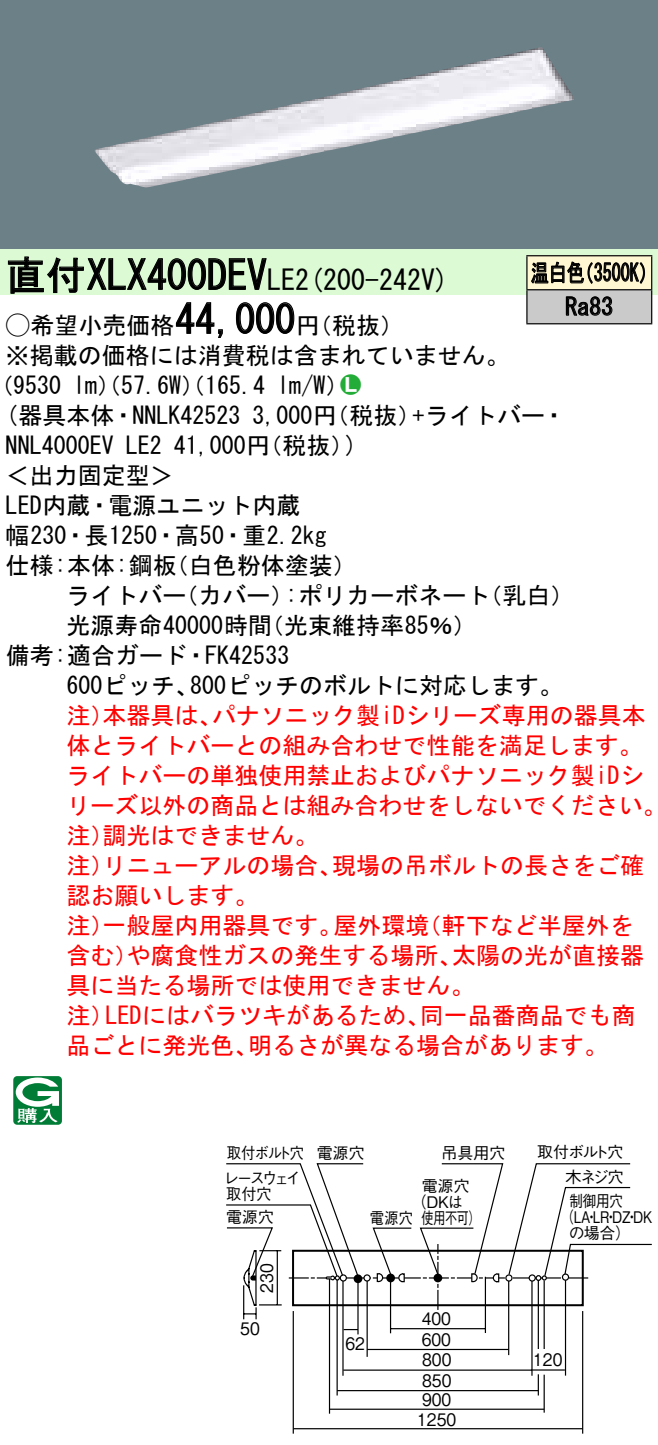
<style>
.page{position:relative;width:658px;height:1445px;background:#fff}
.page>*{position:absolute;margin:0;border:0;box-sizing:border-box;transform-origin:0 0}
.t1{font:40px "MS Gothic";color:#000}
.t2{font:28px "MS Gothic";color:#000}
.t3{font:24px/30px "MS Gothic";color:#f00}
.t4{font:24px/30.4px "MS Gothic";color:#000}
.t5{font:24px/34px "MS Gothic";color:#000;scale:.75 1}
.t6{font:24px "Ford Classification 1";color:#23ac38}
.t7{font:17.2px/19.2px "Gothic BBB Pro Medium 90 pv RKSJ H";color:#000;scale:.9 1}
.t8{font:16px "Gothic BBB Pro Medium 90 pv RKSJ H";letter-spacing:-.02em;color:#000}
.t9{font:16px/16px "Gothic BBB Pro Medium 90 pv RKSJ H";letter-spacing:-.02em;color:#000;text-align:center;scale:.85 1}
.t10{font:16px "Gothic BBB Pro Medium 90 pv RKSJ H";letter-spacing:-.02em;color:#000;scale:.9 1}
.t11{font:16px "Gothic BBB Pro Medium 90 pv RKSJ H";letter-spacing:-.02em;color:#000;scale:.95 1}
.t12{font:16px/24px "Gothic BBB Pro Medium 90 pv RKSJ H";letter-spacing:-.04em;color:#000}
.t13{font:16px "Gothic BBB Pro Medium 90 pv RKSJ H";letter-spacing:-.02em;color:#000;scale:.75 1}
.s1{font-size:28px}
.s2{font-family:"Ford Classification 1"}
.s3{color:#fff}
</style>
<div class="page">
<div style="left:0;top:0;width:658px;height:249px;background:#6c8087"></div>
<img style="left:95px;top:47px;width:479px;height:141px">
<div style="left:0;top:249px;width:658px;height:46px;background:#dcfad4"></div>
<svg style="left:7px;top:256px;width:260px;height:38px"></svg>
<svg style="left:175px;top:302px;width:48px;height:36px"></svg>
<svg style="left:236px;top:302px;width:59px;height:32px"></svg>
<svg style="left:13px;top:1076px;width:49px;height:49px"></svg>
<div style="left:527px;top:256px;width:124px;height:34px;background:#fff6d2"></div>
<div style="left:527px;top:290px;width:124px;height:34px;background:#cacaca"></div>
<hr style="left:526px;top:255px;width:126px;height:1px;background:#000">
<hr style="left:526px;top:256px;width:1px;height:33px;background:#000">
<hr style="left:651px;top:256px;width:1px;height:33px;background:#000">
<hr style="left:526px;top:289px;width:126px;height:1px;background:#000">
<hr style="left:526px;top:290px;width:1px;height:33px;background:#000">
<hr style="left:651px;top:290px;width:1px;height:33px;background:#000">
<hr style="left:526px;top:323px;width:126px;height:1px;background:#000">
<svg style="left:531px;top:261px;width:114px;height:23px"></svg>
<svg style="left:565px;top:296px;width:47px;height:20px"></svg>
<hr style="left:390px;top:1278px;width:1px;height:55px;background:#000">
<hr style="left:366px;top:1278px;width:2px;height:79px;background:#000">
<hr style="left:357px;top:1278px;width:1px;height:56px;background:#000">
<hr style="left:484px;top:1277px;width:2px;height:56px;background:#000">
<hr style="left:342px;top:1279px;width:1px;height:97px;background:#000">
<hr style="left:336px;top:1279px;width:2px;height:116px;background:#000">
<hr style="left:537px;top:1374px;width:2px;height:21px;background:#000">
<hr style="left:531px;top:1280px;width:1px;height:96px;background:#000">
<hr style="left:329px;top:1278px;width:1px;height:136px;background:#000">
<hr style="left:543px;top:1375px;width:2px;height:38px;background:#000">
<hr style="left:537px;top:1280px;width:2px;height:69px;background:#000">
<hr style="left:543px;top:1280px;width:2px;height:69px;background:#000">
<hr style="left:292px;top:1311px;width:2px;height:123px;background:#000">
<hr style="left:582px;top:1311px;width:1px;height:123px;background:#000">
<hr style="left:390px;top:1328px;width:95px;height:1px;background:#000">
<hr style="left:367px;top:1349px;width:141px;height:1px;background:#000">
<hr style="left:343px;top:1369px;width:189px;height:2px;background:#000">
<hr style="left:337px;top:1390px;width:201px;height:1px;background:#000">
<hr style="left:329px;top:1408px;width:215px;height:2px;background:#000">
<hr style="left:293px;top:1428px;width:289px;height:1px;background:#000">
<hr style="left:508px;top:1279px;width:1px;height:76px;background:#000">
<svg style="left:343px;top:1329px;width:14px;height:1px"></svg>
<svg style="left:588px;top:1163px;width:64px;height:83px"></svg>
<hr style="left:565px;top:1280px;width:1px;height:95px;background:#000">
<hr style="left:531px;top:1369px;width:34px;height:2px;background:#000">
<svg style="left:226px;top:1163px;width:362px;height:156px"></svg>
<h1 class="t1" style="left:6px;top:255px;width:291px">直付XLX400DEV<span class="s1">LE</span></h1>
<p class="t2" style="left:295px;top:265px;width:155px">(2 200-242 (V</p>
<h1 class="t1" style="left:175px;top:299px;width:121px">44,000</h1>
<p class="t4" style="left:6px;top:310px;width:505px"><span class="s2">A</span>希望小売価格<br>※掲載の価格には消費税は含まれていません。</p>
<p class="t6" style="left:340px;top:372px;width:22px">2<span class="s3">7</span></p>
<p class="t4" style="left:296px;top:310px;width:109px">（円税抜(</p>
<p class="t4" style="left:277px;top:370px;width:73px">l m (W/</p>
<p class="t4" style="left:-11px;top:370px;width:74px">（9530</p>
<p class="t4" style="left:73px;top:370px;width:193px">lm）（57.6 ）（W 165.4</p>
<p class="t5" style="left:565px;top:256px;width:65px;text-indent:-34px">温白色<br>Ra83</p>
<p class="t5" style="left:575px;top:256px;width:109px">（3500 (K</p>
<p class="t4" style="left:6px;top:400px;width:236px">(器具本体・NNLK42523</p>
<p class="t4" style="left:412px;top:400px;width:155px">+ライトバー・</p>
<p class="t4" style="left:252px;top:400px;width:170px">3,000 （円税抜）</p>
<p class="t4" style="left:174px;top:430px;width:182px">41,000 （円税抜(</p>
<p class="t4" style="left:345px;top:430px;width:13px">(</p>
<p class="t4" style="left:6px;top:430px;width:109px">NNL4000EV</p>
<p class="t4" style="left:6px;top:460px;width:169px">＜出力固定型&lt;</p>
<p class="t4" style="left:6px;top:490px;width:296px">LED内蔵・電源ユニット内蔵</p>
<p class="t4" style="left:6px;top:520px;width:322px">幅230・長1250・高50・重2.2kg</p>
<p class="t4" style="left:165px;top:550px;width:194px">（白色粉体塗装(</p>
<p class="t4" style="left:126px;top:430px;width:37px">LE2</p>
<p class="t4" style="left:6px;top:550px;width:172px">仕様:本体:鋼板</p>
<p class="t4" style="left:66px;top:580px;width:121px">ライトバー</p>
<p class="t4" style="left:174px;top:580px;width:121px">（カバー）</p>
<p class="t4" style="left:285px;top:580px;width:206px">:ポリカーボネート</p>
<p class="t4" style="left:478px;top:580px;width:97px">（乳白(</p>
<p class="t4" style="left:66px;top:610px;width:207px">光源寿命40000時間</p>
<p class="t4" style="left:6px;top:640px;width:285px">備考:適合ガード・FK42533</p>
<p class="t4" style="left:190px;top:670px;width:374px">800ピッチのボルトに対応します。</p>
<p class="t4" style="left:260px;top:610px;width:218px">（光束維持率85％(</p>
<p class="t4" style="left:66px;top:670px;width:134px">600ピッチ、</p>
<p class="t3" style="left:212px;top:700px;width:435px">パナソニック製iDシリーズ専用の器具本</p>
<p class="t3" style="left:66px;top:700px;width:49px">注）</p>
<p class="t3" style="left:66px;top:730px;width:577px">体とライトバーとの組み合わせで性能を満足します。</p>
<p class="t3" style="left:66px;top:760px;width:579px">ライトバーの単独使用禁止およびパナソニック製iDシ</p>
<p class="t3" style="left:66px;top:790px;width:601px">リーズ以外の商品とは組み合わせをしないでください。</p>
<p class="t3" style="left:102px;top:820px;width:217px">調光はできません。</p>
<p class="t3" style="left:102px;top:700px;width:121px">本器具は、</p>
<p class="t3" style="left:66px;top:820px;width:49px">注）</p>
<p class="t3" style="left:332px;top:850px;width:314px">現場の吊ボルトの長さをご確</p>
<p class="t3" style="left:66px;top:850px;width:193px">注）<br>認お願いします。</p>
<p class="t3" style="left:102px;top:850px;width:241px">リニューアルの場合、</p>
<p class="t3" style="left:102px;top:910px;width:241px">一般屋内用器具です。</p>
<p class="t3" style="left:333px;top:910px;width:97px">屋外環境</p>
<p class="t3" style="left:417px;top:910px;width:217px">（軒下など半屋外を</p>
<p class="t3" style="left:66px;top:910px;width:49px">注）</p>
<p class="t3" style="left:126px;top:940px;width:337px">や腐食性ガスの発生する場所、</p>
<p class="t3" style="left:452px;top:940px;width:194px">太陽の光が直接器</p>
<p class="t3" style="left:66px;top:940px;width:73px">含む）</p>
<p class="t3" style="left:66px;top:970px;width:409px">具に当たる場所では使用できません。</p>
<p class="t3" style="left:420px;top:1000px;width:217px">同一品番商品でも商</p>
<p class="t3" style="left:105px;top:1000px;width:326px">LEDにはバラツキがあるため、</p>
<p class="t3" style="left:66px;top:1000px;width:49px">注）</p>
<p class="t3" style="left:66px;top:1030px;width:193px">品ごとに発光色、</p>
<p class="t3" style="left:248px;top:1030px;width:362px">明るさが異なる場合があります。</p>
<p class="t10" style="left:227px;top:1140px;width:88px">取付ボルト穴</p>
<p class="t11" style="left:224px;top:1165px;width:82px">レースウェイ</p>
<p class="t11" style="left:226px;top:1181px;width:49px">取付穴</p>
<p class="t8" style="left:226px;top:1204px;width:49px">電源穴</p>
<p class="t8" style="left:317px;top:1140px;width:49px">電源穴</p>
<p class="t10" style="left:370px;top:1205px;width:49px">電源穴</p>
<p class="t8" style="left:441px;top:1140px;width:65px">吊具用穴</p>
<p class="t8" style="left:421px;top:1173px;width:49px">電源穴</p>
<p class="t8" style="left:411px;top:1189px;width:54px">（DKは</p>
<p class="t13" style="left:421px;top:1205px;width:80px">使用不可(</p>
<p class="t7" style="left:255px;top:1293px;width:34px;rotate:-90deg">230</p>
<p class="t7" style="left:240px;top:1316px;width:23px">50</p>
<p class="t7" style="left:345px;top:1332px;width:23px">62</p>
<p class="t7" style="left:421px;top:1307px;width:34px">400</p>
<p class="t7" style="left:422px;top:1348px;width:34px">800</p>
<p class="t7" style="left:421px;top:1327px;width:34px">600</p>
<p class="t7" style="left:422px;top:1369px;width:34px">850</p>
<p class="t7" style="left:417px;top:1388px;width:45px">900<br>1250</p>
<p class="t8" style="left:537px;top:1139px;width:88px">取付ボルト穴</p>
<p class="t12" style="left:565px;top:1163px;width:60px">木ネジ穴制御用穴</p>
<p class="t9" style="left:560px;top:1207px;width:110px">（LA LR DZ DK</p>
<p class="t9" style="left:569px;top:1207px;width:75px">・・<br>の場合(</p>
<p class="t9" style="left:625px;top:1207px;width:17px">・</p>
<p class="t7" style="left:533px;top:1348px;width:34px">120</p>
</div>
